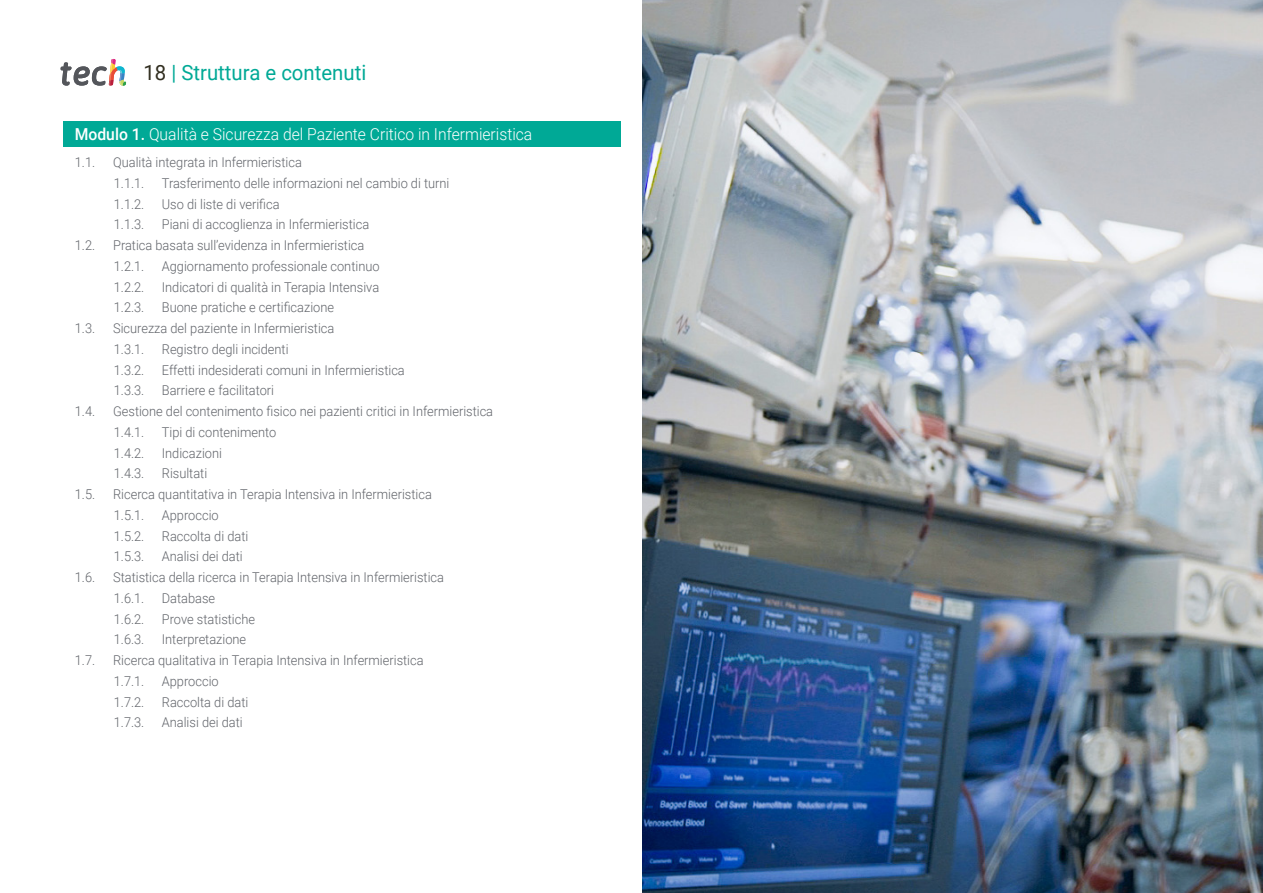
<style>
.page{position:relative;width:1263px;height:893px;background:#fff}
.page>*{position:absolute;margin:0;border:0;box-sizing:border-box;transform-origin:0 0}
.t1{font:21px "Roboto";color:#00a996}
.t2{font:300 16.5px "Roboto";color:#fff;scale:.95 1}
.t3{font:300 13.5px/20.7px "Roboto";color:#61646a;scale:.95 1}
.s1{color:#312e20}
.s2{font-weight:500}
</style>
<div class="page">
<img style="left:642px;top:0;width:621px;height:893px">
<div style="left:64px;top:121px;width:557px;height:25px;background:#00a996"></div>
<svg style="left:61px;top:59px;width:65px;height:27px"></svg>
<h1 class="t1" style="left:144px;top:57px;width:224px"><span class="s1">18</span> | Struttura e contenuti</h1>
<p class="t2" style="left:75px;top:123px;width:483px"><span class="s2">Modulo 1.</span> Qualità e Sicurezza del Paziente Critico in Infermieristica</p>
<p class="t3" style="left:75px;top:151px;width:23px">1.1.</p>
<p class="t3" style="left:113px;top:151px;width:200px">Qualità integrata in Infermieristica<br>1.1.1.</p>
<p class="t3" style="left:162px;top:172px;width:304px">Trasferimento delle informazioni nel cambio di turni</p>
<p class="t3" style="left:114px;top:193px;width:34px">1.1.2.</p>
<p class="t3" style="left:162px;top:193px;width:126px">Uso di liste di verifica</p>
<p class="t3" style="left:114px;top:214px;width:34px">1.1.3.</p>
<p class="t3" style="left:162px;top:214px;width:220px">Piani di accoglienza in Infermieristica</p>
<p class="t3" style="left:75px;top:234px;width:23px">1.2.</p>
<p class="t3" style="left:113px;top:234px;width:266px">Pratica basata sull’evidenza in Infermieristica<br>1.2.1.</p>
<p class="t3" style="left:162px;top:255px;width:231px">Aggiornamento professionale continuo</p>
<p class="t3" style="left:114px;top:276px;width:34px">1.2.2.</p>
<p class="t3" style="left:162px;top:276px;width:230px">Indicatori di qualità in Terapia Intensiva</p>
<p class="t3" style="left:114px;top:297px;width:34px">1.2.3.</p>
<p class="t3" style="left:162px;top:297px;width:183px">Buone pratiche e certificazione</p>
<p class="t3" style="left:75px;top:317px;width:23px">1.3.</p>
<p class="t3" style="left:113px;top:317px;width:234px">Sicurezza del paziente in Infermieristica<br>1.3.1.</p>
<p class="t3" style="left:162px;top:338px;width:135px">Registro degli incidenti</p>
<p class="t3" style="left:114px;top:359px;width:34px">1.3.2.</p>
<p class="t3" style="left:162px;top:359px;width:257px">Effetti indesiderati comuni in Infermieristica</p>
<p class="t3" style="left:114px;top:380px;width:34px">1.3.3.</p>
<p class="t3" style="left:162px;top:380px;width:120px">Barriere e facilitatori</p>
<p class="t3" style="left:75px;top:400px;width:23px">1.4.</p>
<p class="t3" style="left:113px;top:400px;width:402px">Gestione del contenimento fisico nei pazienti critici in Infermieristica<br>1.4.1.</p>
<p class="t3" style="left:162px;top:421px;width:122px">Tipi di contenimento</p>
<p class="t3" style="left:114px;top:442px;width:34px">1.4.2.</p>
<p class="t3" style="left:162px;top:442px;width:65px">Indicazioni</p>
<p class="t3" style="left:114px;top:463px;width:34px">1.4.3.</p>
<p class="t3" style="left:162px;top:463px;width:49px">Risultati</p>
<p class="t3" style="left:75px;top:483px;width:23px">1.5.</p>
<p class="t3" style="left:113px;top:483px;width:337px">Ricerca quantitativa in Terapia Intensiva in Infermieristica<br>1.5.1.</p>
<p class="t3" style="left:162px;top:504px;width:61px">Approccio</p>
<p class="t3" style="left:114px;top:525px;width:34px">1.5.2.</p>
<p class="t3" style="left:162px;top:525px;width:93px">Raccolta di dati</p>
<p class="t3" style="left:114px;top:546px;width:34px">1.5.3.</p>
<p class="t3" style="left:162px;top:546px;width:87px">Analisi dei dati</p>
<p class="t3" style="left:75px;top:566px;width:23px">1.6.</p>
<p class="t3" style="left:113px;top:566px;width:350px">Statistica della ricerca in Terapia Intensiva in Infermieristica<br>1.6.1.</p>
<p class="t3" style="left:162px;top:587px;width:58px">Database</p>
<p class="t3" style="left:114px;top:608px;width:34px">1.6.2.</p>
<p class="t3" style="left:162px;top:608px;width:100px">Prove statistiche</p>
<p class="t3" style="left:114px;top:629px;width:34px">1.6.3.</p>
<p class="t3" style="left:162px;top:629px;width:90px">Interpretazione</p>
<p class="t3" style="left:75px;top:649px;width:23px">1.7.</p>
<p class="t3" style="left:113px;top:649px;width:328px">Ricerca qualitativa in Terapia Intensiva in Infermieristica<br>1.7.1.</p>
<p class="t3" style="left:162px;top:670px;width:61px">Approccio</p>
<p class="t3" style="left:114px;top:691px;width:34px">1.7.2.</p>
<p class="t3" style="left:162px;top:691px;width:93px">Raccolta di dati</p>
<p class="t3" style="left:114px;top:712px;width:34px">1.7.3.</p>
<p class="t3" style="left:162px;top:712px;width:87px">Analisi dei dati</p>
</div>
